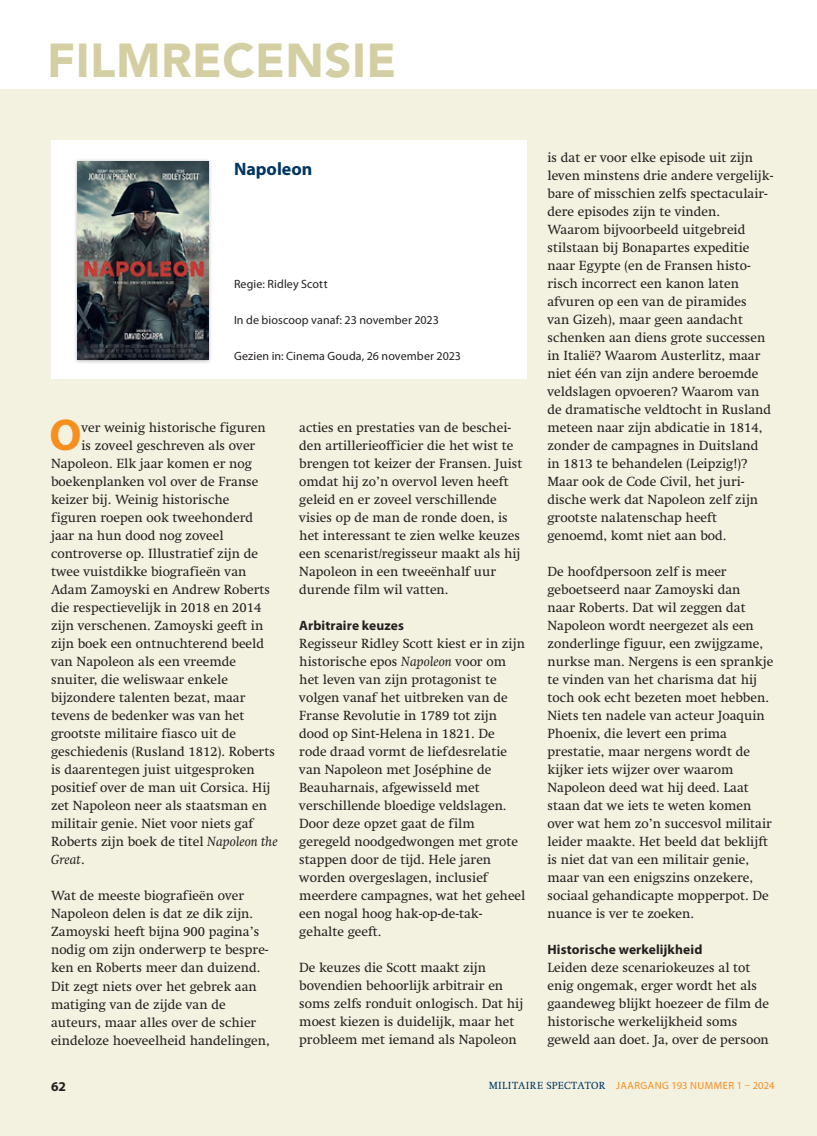
<style>
.page{position:relative;width:817px;height:1136px;background:#fff}
.page>*{position:absolute;margin:0;border:0;box-sizing:border-box;transform-origin:0 0}
.t1{font:900 47.25px "Avenir LT Std";letter-spacing:.01em;color:#d4cfa3}
.t2{font:700 44.7px "Myriad Pro";color:#f68f1e}
.t3{font:700 18px "Myriad Pro";color:#003562}
.t4{font:13.5px/18px "Swift LT Std";color:#231f20}
.t5{font:700 13.5px "Myriad Pro";letter-spacing:.005em;color:#231f20}
.t6{font:italic 13.5px "Swift LT Std";color:#231f20}
.t7{font:12px "Myriad Pro";letter-spacing:.01em;color:#231f20}
.t8{font:10.5px "Myriad Pro";letter-spacing:.045em;color:#f68f1e}
.s1{font-style:italic}
.s2{font-style:normal}
.s3{font-family:"Swift LT Std";color:#003562}
</style>
<div class="page">
<div style="left:0;top:89px;width:816px;height:1046px;background:#f3f1df"></div>
<div style="left:51px;top:140px;width:475px;height:238px;background:#fff"></div>
<div style="left:74px;top:157px;width:138px;height:207px;background:#231f20;opacity:.35"></div>
<img style="left:78px;top:161px;width:130px;height:199px">
<h1 class="t1" style="left:47px;top:32px;width:350px">FILMRECENSIE</h1>
<h3 class="t3" style="left:234px;top:157px;width:80px">Napoleon</h3>
<p class="t7" style="left:234px;top:277px;width:95px">Regie: Ridley Scott</p>
<p class="t7" style="left:234px;top:313px;width:206px">In de bioscoop vanaf: 23 november 2023</p>
<p class="t7" style="left:234px;top:349px;width:228px">Gezien in: Cinema Gouda, 26 november 2023</p>
<h2 class="t2" style="left:49px;top:406px;width:34px">O</h2>
<p class="t4" style="left:81px;top:419px;width:186px">ver weinig historische figuren</p>
<p class="t4" style="left:81px;top:437px;width:175px">is zoveel geschreven als over</p>
<p class="t4" style="left:51px;top:455px;width:202px">Napoleon. Elk jaar komen er nog</p>
<p class="t4" style="left:51px;top:473px;width:209px">boekenplanken vol over de Franse</p>
<p class="t4" style="left:51px;top:491px;width:180px">keizer bij. Weinig historische</p>
<p class="t4" style="left:51px;top:509px;width:203px">figuren roepen ook tweehonderd</p>
<p class="t4" style="left:51px;top:527px;width:174px">jaar na hun dood nog zoveel</p>
<p class="t4" style="left:51px;top:545px;width:208px">controverse op. Illustratief zijn de</p>
<p class="t4" style="left:51px;top:563px;width:197px">twee vuistdikke biografieën van</p>
<p class="t4" style="left:51px;top:581px;width:220px">Adam Zamoyski en Andrew Roberts</p>
<p class="t4" style="left:51px;top:599px;width:212px">die respectievelijk in 2018 en 2014</p>
<p class="t4" style="left:51px;top:617px;width:214px">zijn verschenen. Zamoyski geeft in</p>
<p class="t4" style="left:51px;top:635px;width:214px">zijn boek een ontnuchterend beeld</p>
<p class="t4" style="left:51px;top:653px;width:187px">van Napoleon als een vreemde</p>
<p class="t4" style="left:51px;top:671px;width:178px">snuiter, die weliswaar enkele</p>
<p class="t4" style="left:51px;top:689px;width:196px">bijzondere talenten bezat, maar</p>
<p class="t4" style="left:51px;top:707px;width:195px">tevens de bedenker was van het</p>
<p class="t4" style="left:51px;top:725px;width:186px">grootste militaire fiasco uit de</p>
<p class="t4" style="left:51px;top:743px;width:225px">geschiedenis (Rusland 1812). Roberts</p>
<p class="t4" style="left:51px;top:761px;width:205px">is daarentegen juist uitgesproken</p>
<p class="t4" style="left:51px;top:779px;width:221px">positief over de man uit Corsica. Hij</p>
<p class="t4" style="left:51px;top:797px;width:217px">zet Napoleon neer als staatsman en</p>
<p class="t4" style="left:51px;top:815px;width:204px">militair genie. Niet voor niets gaf</p>
<p class="t4" style="left:51px;top:833px;width:228px">Roberts zijn boek de titel <span class="s1">Napoleon the</span></p>
<p class="t6" style="left:51px;top:852px;width:35px">Great<span class="s2">.</span></p>
<p class="t4" style="left:51px;top:887px;width:220px">Wat de meeste biografieën over<br>Napoleon delen is dat ze dik zijn.<br>Zamoyski heeft bijna 900 pagina’s nodig om zijn onderwerp te bespre&shy;ken en Roberts meer dan duizend.<br>Dit zegt niets over het gebrek aan matiging van de zijde van de auteurs, maar alles over de schier eindeloze hoeveelheid handelingen,</p>
<p class="t4" style="left:299px;top:419px;width:225px">acties en prestaties van de beschei&shy;den artillerieofficier die het wist te brengen tot keizer der Fransen. Juist omdat hij zo’n overvol leven heeft geleid en er zoveel verschillende visies op de man de ronde doen, is het interessant te zien welke keuzes een scenarist/regisseur maakt als hij Napoleon in een tweeënhalf uur durende film wil vatten.</p>
<p class="t5" style="left:299px;top:616px;width:106px">Arbitraire keuzes</p>
<p class="t4" style="left:299px;top:635px;width:228px">Regisseur Ridley Scott kiest er in zijn historische epos <span class="s1">Napoleon</span> voor om het leven van zijn protagonist te volgen vanaf het uitbreken van de<br>Franse Revolutie in 1789 tot zijn dood op Sint-Helena in 1821. De rode draad vormt de liefdesrelatie van Napoleon met Joséphine de<br>Beauharnais, afgewisseld met verschillende bloedige veldslagen.<br>Door deze opzet gaat de film geregeld noodgedwongen met grote stappen door de tijd. Hele jaren worden overgeslagen, inclusief meerdere campagnes, wat het geheel een nogal hoog hak-op-de-tak&shy;gehalte geeft.</p>
<p class="t4" style="left:299px;top:958px;width:225px">De keuzes die Scott maakt zijn bovendien behoorlijk arbitrair en soms zelfs ronduit onlogisch. Dat hij moest kiezen is duidelijk, maar het probleem met iemand als Napoleon</p>
<p class="t4" style="left:547px;top:148px;width:227px">is dat er voor elke episode uit zijn leven minstens drie andere vergelijk&shy;bare of misschien zelfs spectaculair&shy;dere episodes zijn te vinden.<br>Waarom bijvoorbeeld uitgebreid stilstaan bij Bonapartes expeditie naar Egypte (en de Fransen histo&shy;risch incorrect een kanon laten afvuren op een van de piramides<br>van Gizeh), maar geen aandacht schenken aan diens grote successen in Italië? Waarom Austerlitz, maar niet één van zijn andere beroemde veldslagen opvoeren? Waarom van de dramatische veldtocht in Rusland meteen naar zijn abdicatie in 1814, zonder de campagnes in Duitsland in 1813 te behandelen (Leipzig!)?<br>Maar ook de Code Civil, het juri&shy;dische werk dat Napoleon zelf zijn grootste nalatenschap heeft genoemd, komt niet aan bod.</p>
<p class="t4" style="left:547px;top:562px;width:227px">De hoofdpersoon zelf is meer geboetseerd naar Zamoyski dan<br>naar Roberts. Dat wil zeggen dat<br>Napoleon wordt neergezet als een zonderlinge figuur, een zwijgzame, nurkse man. Nergens is een sprankje te vinden van het charisma dat hij toch ook echt bezeten moet hebben.<br>Niets ten nadele van acteur Joaquin<br>Phoenix, die levert een prima prestatie, maar nergens wordt de kijker iets wijzer over waarom<br>Napoleon deed wat hij deed. Laat staan dat we iets te weten komen over wat hem zo’n succesvol militair leider maakte. Het beeld dat beklijft is niet dat van een militair genie, maar van een enigszins onzekere, sociaal gehandicapte mopperpot. De nuance is ver te zoeken.</p>
<p class="t5" style="left:547px;top:940px;width:156px">Historische werkelijkheid</p>
<p class="t4" style="left:547px;top:958px;width:223px">Leiden deze scenariokeuzes al tot enig ongemak, erger wordt het als gaandeweg blijkt hoezeer de film de historische werkelijkheid soms geweld aan doet. Ja, over de persoon</p>
<p class="t5" style="left:51px;top:1077px;width:16px">62</p>
<p class="t8" style="left:488px;top:1078px;width:287px"><span class="s3">MILITAIRE SPECTATOR</span> JAARGANG 193 NUMMER 1 – 2024</p>
</div>
